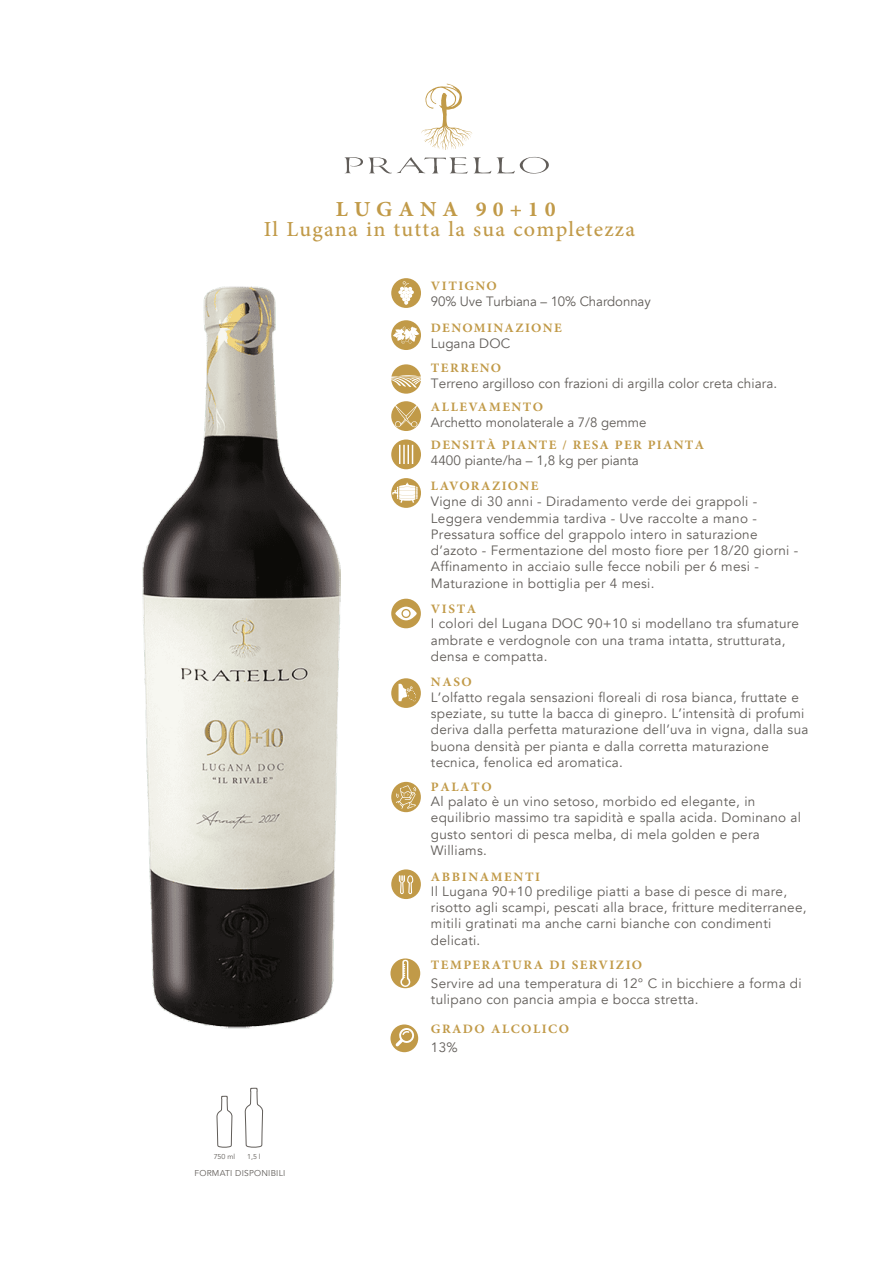
<style>
.page{position:relative;width:893px;height:1263px;background:#fff}
.page>*{position:absolute;margin:0;border:0;box-sizing:border-box;transform-origin:0 0}
.t1{font:30px "Adobe Arabic";letter-spacing:.04em;color:#c19a48}
.t2{font:700 30px "Adobe Arabic";letter-spacing:.2em;color:#c19a48}
.t3{font:700 18px "Adobe Arabic";letter-spacing:.08em;color:#c19a48}
.t4{font:13.5px/16.2px "Avenir";letter-spacing:.02em;color:#615d59}
.t5{font:13.5px "Avenir";color:#615d59}
.t6{font:13.5px "Avenir";letter-spacing:-.005em;color:#615d59}
.t7{font:8.4px "Avenir";letter-spacing:.025em;color:#615d59}
.t8{font:7.05px "Avenir";color:#615d59}
</style>
<div class="page">
<svg style="left:344px;top:157px;width:205px;height:17px"></svg>
<svg style="left:421px;top:84px;width:51px;height:66px"></svg>
<svg style="left:391px;top:599px;width:30px;height:29px"></svg>
<svg style="left:391px;top:678px;width:30px;height:30px"></svg>
<img style="left:142px;top:286px;width:199px;height:743px">
<svg style="left:391px;top:364px;width:30px;height:30px"></svg>
<div style="left:391px;top:320px;width:30px;height:30px;background:#c19a48;border-radius:50%"></div>
<svg style="left:393px;top:327px;width:26px;height:17px"></svg>
<svg style="left:391px;top:439px;width:30px;height:30px"></svg>
<svg style="left:391px;top:278px;width:30px;height:30px"></svg>
<svg style="left:391px;top:401px;width:30px;height:30px"></svg>
<svg style="left:395px;top:405px;width:22px;height:23px"></svg>
<svg style="left:391px;top:478px;width:30px;height:30px"></svg>
<svg style="left:391px;top:782px;width:30px;height:30px"></svg>
<svg style="left:391px;top:869px;width:30px;height:30px"></svg>
<svg style="left:390px;top:958px;width:30px;height:30px"></svg>
<svg style="left:390px;top:1024px;width:28px;height:28px"></svg>
<svg style="left:245px;top:1087px;width:18px;height:60px"></svg>
<svg style="left:217px;top:1095px;width:15px;height:52px"></svg>
<h1 class="t2" style="left:336px;top:188px;width:221px">LUGANA 90+10</h1>
<h1 class="t1" style="left:264px;top:208px;width:373px">Il Lugana in tutta la sua completezza</h1>
<h2 class="t3" style="left:431px;top:273px;width:67px">VITIGNO</h2>
<p class="t6" style="left:431px;top:293px;width:221px">90% Uve Turbiana – 10% Chardonnay</p>
<h2 class="t3" style="left:431px;top:315px;width:132px">DENOMINAZIONE</h2>
<p class="t4" style="left:431px;top:336px;width:81px">Lugana DOC</p>
<h2 class="t3" style="left:431px;top:355px;width:72px">TERRENO</h2>
<p class="t4" style="left:431px;top:376px;width:348px">Terreno argilloso con frazioni di argilla color creta chiara.</p>
<h2 class="t3" style="left:431px;top:394px;width:114px">ALLEVAMENTO</h2>
<p class="t5" style="left:431px;top:415px;width:217px">Archetto monolaterale a 7/8 gemme</p>
<h2 class="t3" style="left:431px;top:432px;width:275px">DENSITÀ PIANTE / RESA PER PIANTA</h2>
<p class="t5" style="left:431px;top:452px;width:210px">4400 piante/ha – 1,8 kg per pianta</p>
<h2 class="t3" style="left:431px;top:474px;width:109px">LAVORAZIONE</h2>
<p class="t4" style="left:431px;top:494px;width:369px">Vigne di 30 anni - Diradamento verde dei grappoli - Leggera vendemmia tardiva - Uve raccolte a mano - Pressatura soffice del grappolo intero in saturazione d’azoto - Fermentazione del mosto fiore per 18/20 giorni - Affinamento in acciaio sulle fecce nobili per 6 mesi - Maturazione in bottiglia per 4 mesi.</p>
<h2 class="t3" style="left:431px;top:596px;width:47px">VISTA</h2>
<p class="t4" style="left:431px;top:616px;width:370px">I colori del Lugana DOC 90+10 si modellano tra sfumature ambrate e verdognole con una trama intatta, strutturata, densa e compatta.</p>
<h2 class="t3" style="left:431px;top:670px;width:43px">NASO</h2>
<p class="t4" style="left:431px;top:689px;width:379px">L’olfatto regala sensazioni floreali di rosa bianca, fruttate e speziate, su tutte la bacca di ginepro. L’intensità di profumi deriva dalla perfetta maturazione dell’uva in vigna, dalla sua buona densità per pianta e dalla corretta maturazione tecnica, fenolica ed aromatica.</p>
<h2 class="t3" style="left:431px;top:774px;width:62px">PALATO</h2>
<p class="t4" style="left:431px;top:794px;width:372px">Al palato è un vino setoso, morbido ed elegante, in equilibrio massimo tra sapidità e spalla acida. Dominano al gusto sentori di pesca melba, di mela golden e pera Williams.</p>
<h2 class="t3" style="left:431px;top:864px;width:111px">ABBINAMENTI</h2>
<p class="t4" style="left:431px;top:883px;width:377px">Il Lugana 90+10 predilige piatti a base di pesce di mare, risotto agli scampi, pescati alla brace, fritture mediterranee, mitili gratinati ma anche carni bianche con condimenti delicati.</p>
<p class="t4" style="left:431px;top:975px;width:372px">Servire ad una temperatura di 12° C in bicchiere a forma di tulipano con pancia ampia e bocca stretta.</p>
<h2 class="t3" style="left:431px;top:952px;width:213px">TEMPERATURA DI SERVIZIO</h2>
<h2 class="t3" style="left:431px;top:1016px;width:140px">GRADO ALCOLICO</h2>
<p class="t8" style="left:214px;top:1152px;width:23px">750 ml</p>
<p class="t8" style="left:247px;top:1152px;width:15px">1,5 l</p>
<p class="t7" style="left:195px;top:1168px;width:92px">FORMATI DISPONIBILI</p>
<p class="t4" style="left:431px;top:1039px;width:28px">13%</p>
</div>
